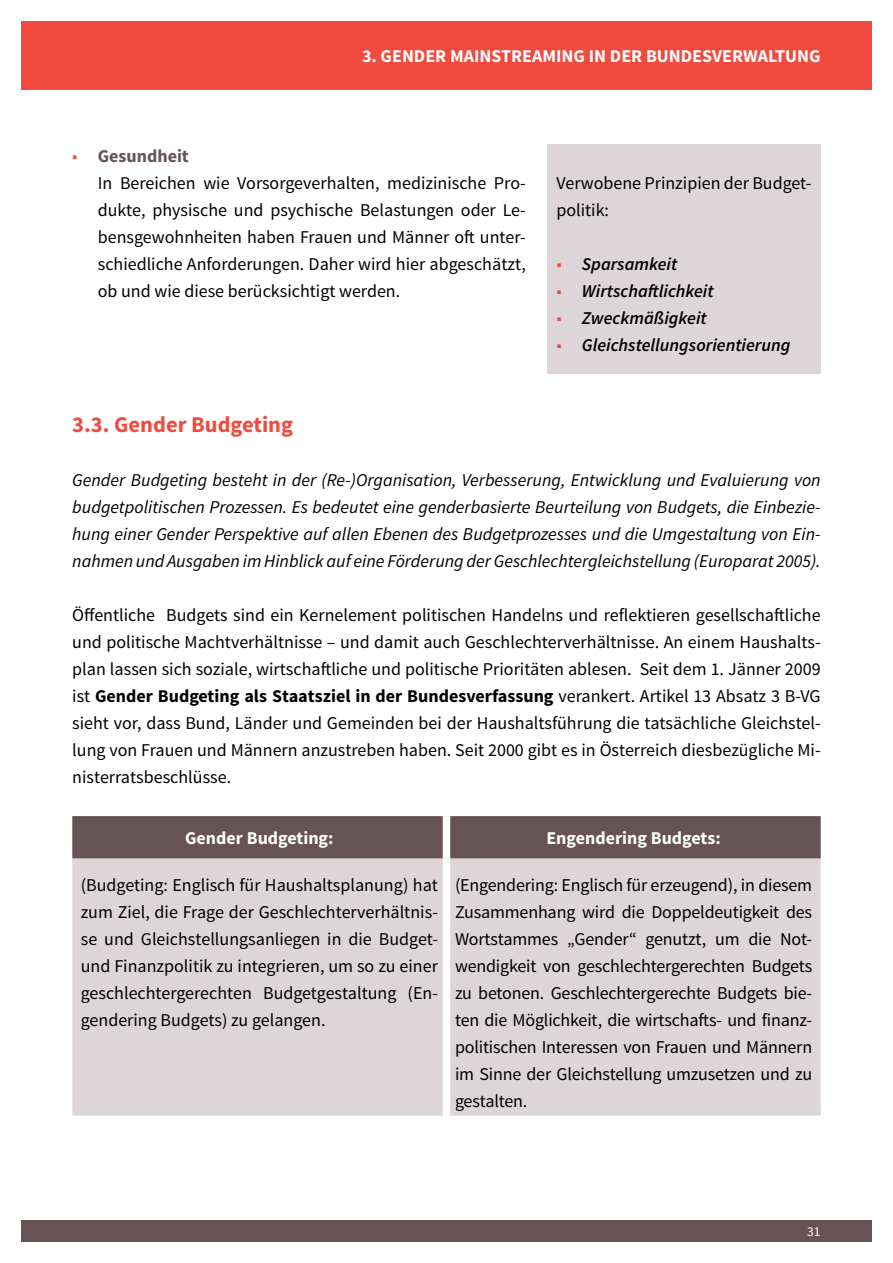
<style>
.page{position:relative;width:893px;height:1263px;background:#fff}
.page>*{position:absolute;margin:0;border:0;box-sizing:border-box;transform-origin:0 0}
.Überschrift_2__Ebene{font:700 22.5px "Source Sans Pro";color:#f24a3e}
.Fließtext{font:18px/27px "Source Sans Pro";color:#000;text-align:justify}
.Fließtext-2{font:italic 18px/27px "Source Sans Pro";color:#000;text-align:justify}
.Fließtext_für_Aufzäh{font:18px/27px "Source Sans Pro";color:#000;text-align:justify}
.Überschirft_Highligh{font:700 18px "Source Sans Pro";color:#fff}
.t1{font:italic 600 18px "Source Sans Pro";color:#000}
.t2{font:700 18px "Source Sans Pro";color:#675255}
.t3{font:13.5px "Source Sans Pro";color:#fff}
.s1{font-weight:400;color:#f24a3e}
.s2{font-weight:400;font-style:normal;color:#f24a3e}
.s3{font-weight:700}
</style>
<div class="page">
<div style="left:21px;top:1220px;width:851px;height:22px;background:#675255"></div>
<div style="left:21px;top:21px;width:851px;height:68px;background:#f24a3e"></div>
<div style="left:72px;top:816px;width:749px;height:43px;background:#675255"></div>
<div style="left:72px;top:859px;width:749px;height:257px;background:#dcd6d8"></div>
<div style="left:443px;top:816px;width:7px;height:43px;background:#fff"></div>
<div style="left:443px;top:859px;width:7px;height:257px;background:#fff"></div>
<div style="left:547px;top:144px;width:274px;height:229px;background:#dcd6d8"></div>
<p class="Überschirft_Highligh" style="left:362px;top:44px;width:460px">3. GENDER MAINSTREAMING IN DER BUNDESVERWALTUNG</p>
<p class="t2" style="left:72px;top:144px;width:118px"><span class="s1">■</span> Gesundheit</p>
<p class="Fließtext_für_Aufzäh" style="left:98px;top:170px;width:430px">In Bereichen wie Vorsorgeverhalten, medizinische Pro&shy;dukte, physische und psychische Belastungen oder Le&shy;bensgewohnheiten haben Frauen und Männer oft unter&shy;schiedliche Anforderungen. Daher wird hier abgeschätzt, ob und wie diese berücksichtigt werden.</p>
<p class="Fließtext" style="left:556px;top:170px;width:256px">Verwobene Prinzipien der Budget&shy;politik:</p>
<p class="t1" style="left:556px;top:253px;width:122px"><span class="s2">■</span> Sparsamkeit</p>
<p class="t1" style="left:556px;top:280px;width:159px"><span class="s2">■</span> Wirtschaftlichkeit</p>
<p class="t1" style="left:556px;top:307px;width:152px"><span class="s2">■</span> Zweckmäßigkeit</p>
<p class="t1" style="left:556px;top:334px;width:236px"><span class="s2">■</span> Gleichstellungsorientierung</p>
<p class="Überschrift_2__Ebene" style="left:72px;top:410px;width:222px">3.3. Gender Budgeting</p>
<p class="Fließtext-2" style="left:72px;top:467px;width:750px">Gender Budgeting besteht in der (Re-)Organisation, Verbesserung, Entwicklung und Evaluierung von budgetpolitischen Prozessen. Es bedeutet eine genderbasierte Beurteilung von Budgets, die Einbezie&shy;hung einer Gender Perspektive auf allen Ebenen des Budgetprozesses und die Umgestaltung von Ein&shy;nahmen und Ausgaben im Hinblick auf eine Förderung der Geschlechtergleichstellung (Europarat 2005).</p>
<p class="Fließtext" style="left:72px;top:602px;width:750px">Öffentliche Budgets sind ein Kernelement politischen Handelns und reflektieren gesellschaftliche und politische Machtverhältnisse – und damit auch Geschlechterverhältnisse. An einem Haushalts&shy;plan lassen sich soziale, wirtschaftliche und politische Prioritäten ablesen. Seit dem 1. Jänner 2009 ist <span class="s3">Gender Budgeting als Staatsziel in der Bundesverfassung</span> verankert. Artikel 13 Absatz 3 B-VG sieht vor, dass Bund, Länder und Gemeinden bei der Haushaltsführung die tatsächliche Gleichstel&shy;lung von Frauen und Männern anzustreben haben. Seit 2000 gibt es in Österreich diesbezügliche Mi&shy;nisterratsbeschlüsse.</p>
<p class="Überschirft_Highligh" style="left:185px;top:826px;width:150px">Gender Budgeting:</p>
<p class="Überschirft_Highligh" style="left:546px;top:826px;width:176px">Engendering Budgets:</p>
<p class="Fließtext" style="left:81px;top:872px;width:359px">(Budgeting: Englisch für Haushaltsplanung) hat zum Ziel, die Frage der Geschlechterverhältnis&shy;se und Gleichstellungsanliegen in die Budget&shy;und Finanzpolitik zu integrieren, um so zu einer geschlechtergerechten Budgetgestaltung (En&shy;gendering Budgets) zu gelangen.</p>
<p class="Fließtext" style="left:455px;top:872px;width:359px">(Engendering: Englisch für erzeugend), in diesem Zusammenhang wird die Doppeldeutigkeit des Wortstammes „Gender“ genutzt, um die Not&shy;wendigkeit von geschlechtergerechten Budgets zu betonen. Geschlechtergerechte Budgets bie&shy;ten die Möglichkeit, die wirtschafts- und finanz&shy;politischen Interessen von Frauen und Männern im Sinne der Gleichstellung umzusetzen und zu gestalten.</p>
<p class="t3" style="left:807px;top:1223px;width:15px">31</p>
</div>
